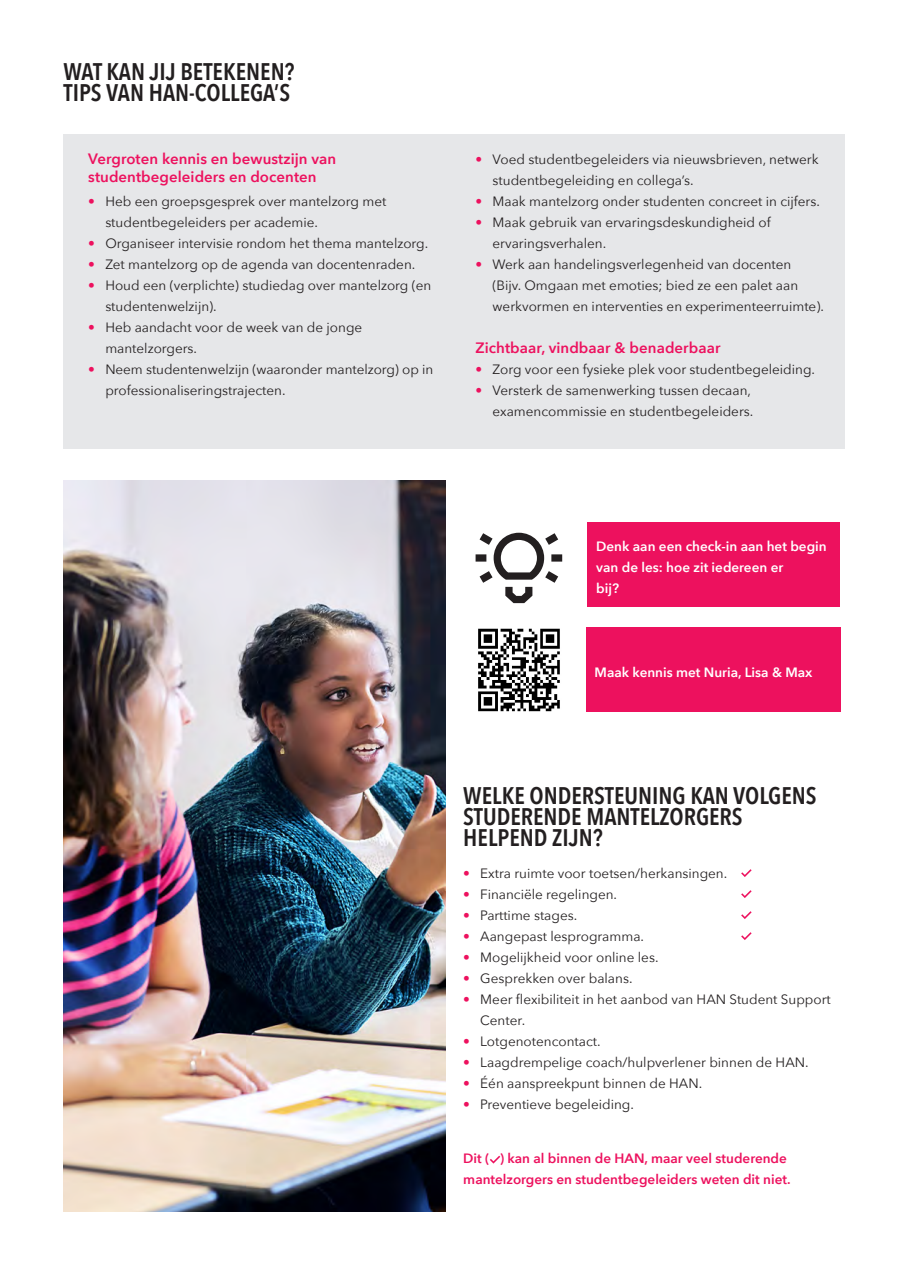
<style>
.page{position:relative;width:908px;height:1275px;background:#fff}
.page>*{position:absolute;margin:0;border:0;box-sizing:border-box;transform-origin:0 0}
.tussenkop{font:600 24px "Avenir Next Condensed";color:#231f20}
._3_subkopje{font:600 15px/18px "Avenir Next";letter-spacing:.005em;color:#ed115e}
._01__Tekst{font:13.5px/21px "Avenir Next";color:#231f20}
._01__Tekst-2{font:600 13.5px/21px "Avenir Next";color:#fff}
._01__Tekst-3{font:600 13.5px/21px "Avenir Next";color:#ed115e}
.s1{color:#ed115e}
</style>
<div class="page">
<div style="left:64px;top:134px;width:781px;height:315px;background:#e6e7e9"></div>
<div style="left:588px;top:523px;width:252px;height:84px;background:#ed115e"></div>
<div style="left:586px;top:628px;width:254px;height:84px;background:#ed115e"></div>
<svg style="left:476px;top:533px;width:86px;height:70px"></svg>
<img style="left:478px;top:628px;width:82px;height:84px">
<svg style="left:741px;top:869px;width:11px;height:8px"></svg>
<svg style="left:741px;top:890px;width:11px;height:8px"></svg>
<svg style="left:741px;top:911px;width:11px;height:8px"></svg>
<svg style="left:741px;top:932px;width:11px;height:8px"></svg>
<img style="left:64px;top:481px;width:381px;height:731px">
<svg style="left:490px;top:1155px;width:10px;height:8px"></svg>
<p class="tussenkop" style="left:64px;top:50px;width:232px">WAT KAN JIJ BETEKENEN?</p>
<p class="tussenkop" style="left:64px;top:71px;width:228px">TIPS VAN HAN-COLLEGA’S</p>
<p class="_3_subkopje" style="left:88px;top:149px;width:249px">Vergroten kennis en bewustzijn van studentbegeleiders en docenten</p>
<p class="_01__Tekst" style="left:105px;top:190px;width:282px;text-indent:-17px"><span class="s1">•</span> Heb een groepsgesprek over mantelzorg met studentbegeleiders per academie.</p>
<p class="_01__Tekst" style="left:88px;top:232px;width:341px"><span class="s1">•</span> Organiseer intervisie rondom het thema mantelzorg.</p>
<p class="_01__Tekst" style="left:88px;top:253px;width:329px"><span class="s1">•</span> Zet mantelzorg op de agenda van docentenraden.</p>
<p class="_01__Tekst" style="left:105px;top:274px;width:328px;text-indent:-17px"><span class="s1">•</span> Houd een (verplichte) studiedag over mantelzorg (en studentenwelzijn).</p>
<p class="_01__Tekst" style="left:105px;top:316px;width:258px;text-indent:-17px"><span class="s1">•</span> Heb aandacht voor de week van de jonge mantelzorgers.</p>
<p class="_01__Tekst" style="left:105px;top:358px;width:330px;text-indent:-17px"><span class="s1">•</span> Neem studentenwelzijn (waaronder mantelzorg) op in professionaliseringstrajecten.</p>
<p class="_01__Tekst" style="left:493px;top:148px;width:327px;text-indent:-17px"><span class="s1">•</span> Voed studentbegeleiders via nieuwsbrieven, netwerk studentbegeleiding en collega’s.</p>
<p class="_01__Tekst" style="left:476px;top:190px;width:346px"><span class="s1">•</span> Maak mantelzorg onder studenten concreet in cijfers.</p>
<p class="_01__Tekst" style="left:493px;top:211px;width:280px;text-indent:-17px"><span class="s1">•</span> Maak gebruik van ervaringsdeskundigheid of ervaringsverhalen.</p>
<p class="_01__Tekst" style="left:476px;top:253px;width:317px"><span class="s1">•</span> Werk aan handelingsverlegenheid van docenten</p>
<p class="_01__Tekst" style="left:493px;top:274px;width:333px">(Bijv. Omgaan met emoties; bied ze een palet aan werkvormen en interventies en experimenteerruimte).</p>
<p class="_3_subkopje" style="left:476px;top:338px;width:246px">Zichtbaar, vindbaar &amp; benaderbaar</p>
<p class="_01__Tekst" style="left:476px;top:358px;width:341px"><span class="s1">•</span> Zorg voor een fysieke plek voor studentbegeleiding.</p>
<p class="_01__Tekst" style="left:476px;top:379px;width:279px;text-align:right"><span class="s1">•</span> Versterk de samenwerking tussen decaan, examencommissie en studentbegeleiders.</p>
<p class="_01__Tekst-2" style="left:596px;top:535px;width:232px">Denk aan een check-in aan het begin</p>
<p class="_01__Tekst-2" style="left:596px;top:556px;width:189px">van de les: hoe zit iedereen er bij?<span class="s1">bij?</span></p>
<p class="_01__Tekst-2" style="left:595px;top:661px;width:219px">Maak kennis met Nuria, Lisa &amp; Max</p>
<p class="tussenkop" style="left:463px;top:774px;width:355px">WELKE ONDERSTEUNING KAN VOLGENS</p>
<p class="tussenkop" style="left:463px;top:795px;width:281px">STUDERENDE MANTELZORGERS</p>
<p class="tussenkop" style="left:463px;top:816px;width:141px">HELPEND ZIJN?</p>
<p class="_01__Tekst" style="left:463px;top:862px;width:266px"><span class="s1">•</span> Extra ruimte voor toetsen/herkansingen.</p>
<p class="_01__Tekst" style="left:463px;top:883px;width:155px"><span class="s1">•</span> Financiële regelingen.</p>
<p class="_01__Tekst" style="left:463px;top:904px;width:115px"><span class="s1">•</span> Parttime stages.</p>
<p class="_01__Tekst" style="left:463px;top:925px;width:182px"><span class="s1">•</span> Aangepast lesprogramma.</p>
<p class="_01__Tekst" style="left:463px;top:946px;width:197px"><span class="s1">•</span> Mogelijkheid voor online les.</p>
<p class="_01__Tekst" style="left:463px;top:967px;width:171px"><span class="s1">•</span> Gesprekken over balans.</p>
<p class="_01__Tekst" style="left:480px;top:988px;width:352px;text-indent:-17px"><span class="s1">•</span> Meer flexibiliteit in het aanbod van HAN Student Support<br>Center.</p>
<p class="_01__Tekst" style="left:463px;top:1030px;width:139px"><span class="s1">•</span> Lotgenotencontact.</p>
<p class="_01__Tekst" style="left:463px;top:1051px;width:347px"><span class="s1">•</span> Laagdrempelige coach/hulpverlener binnen de HAN.</p>
<p class="_01__Tekst" style="left:463px;top:1072px;width:240px"><span class="s1">•</span> Één aanspreekpunt binnen de HAN.</p>
<p class="_01__Tekst" style="left:463px;top:1093px;width:172px"><span class="s1">•</span> Preventieve begeleiding.</p>
<p class="_01__Tekst-3" style="left:463px;top:1148px;width:329px">Dit ( ) kan al binnen de HAN, maar veel studerende mantelzorgers en studentbegeleiders weten dit niet.</p>
</div>
